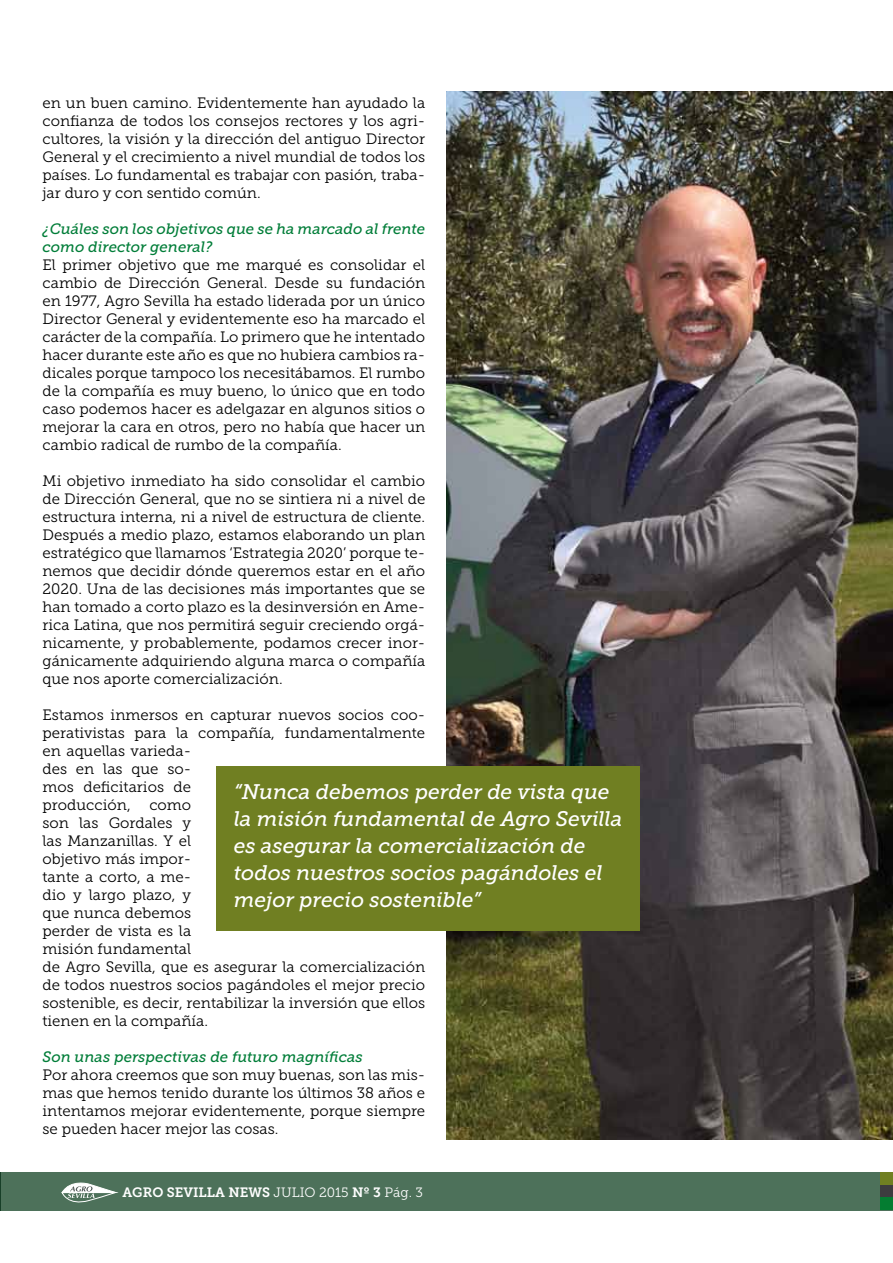
<style>
.page{position:relative;width:893px;height:1263px;background:#fff}
.page>*{position:absolute;margin:0;border:0;box-sizing:border-box;transform-origin:0 0}
.t1{font:italic 21px/27px "Museo Slab 500";color:#fff}
.t2{font:15px/18px "Museo Slab 300";color:#000;text-align:justify}
.t3{font:italic 15px/18px "Museo Slab 500";color:#007d38}
.t4{font:13.5px "Museo Slab 700";color:#fff}
.s1{font-family:"Museo Slab 300"}
</style>
<div class="page">
<img style="left:446px;top:92px;width:447px;height:1048px">
<div style="left:0;top:1172px;width:893px;height:38px;background:#4d715a"></div>
<svg style="left:62px;top:1182px;width:56px;height:21px"></svg>
<div style="left:880px;top:1172px;width:13px;height:13px;background:#707f22"></div>
<div style="left:880px;top:1185px;width:13px;height:12px;background:#3d3c3f"></div>
<div style="left:880px;top:1197px;width:13px;height:13px;background:#047d31"></div>
<div style="left:217px;top:766px;width:423px;height:165px;background:#707f22"></div>
<p class="t2" style="left:43px;top:94px;width:384px">en un buen camino. Evidentemente han ayudado la confianza de todos los consejos rectores y los agri&shy;cultores, la visión y la dirección del antiguo Director General y el crecimiento a nivel mundial de todos los países. Lo fundamental es trabajar con pasión, traba&shy;jar duro y con sentido común.</p>
<p class="t3" style="left:43px;top:220px;width:384px">¿Cuáles son los objetivos que se ha marcado al frente como director general?</p>
<p class="t2" style="left:43px;top:256px;width:384px">El primer objetivo que me marqué es consolidar el cambio de Dirección General. Desde su fundación en 1977, Agro Sevilla ha estado liderada por un único Director General y evidentemente eso ha marcado el carácter de la compañía. Lo primero que he intentado hacer durante este año es que no hubiera cambios ra&shy;dicales porque tampoco los necesitábamos. El rumbo de la compañía es muy bueno, lo único que en todo caso podemos hacer es adelgazar en algunos sitios o mejorar la cara en otros, pero no había que hacer un cambio radical de rumbo de la compañía.</p>
<p class="t2" style="left:43px;top:472px;width:384px">Mi objetivo inmediato ha sido consolidar el cambio de Dirección General, que no se sintiera ni a nivel de estructura interna, ni a nivel de estructura de cliente.<br>Después a medio plazo, estamos elaborando un plan estratégico que llamamos ‘Estrategia 2020’ porque te&shy;nemos que decidir dónde queremos estar en el año 2020. Una de las decisiones más importantes que se han tomado a corto plazo es la desinversión en Ame&shy;rica Latina, que nos permitirá seguir creciendo orgá&shy;nicamente, y probablemente, podamos crecer inor&shy;gánicamente adquiriendo alguna marca o compañía que nos aporte comercialización.</p>
<p class="t2" style="left:43px;top:706px;width:384px;text-align:left">Estamos inmersos en capturar nuevos socios coo&shy;perativistas para la compañía, fundamentalmente en aquellas varieda-<br>des en las que so-<br>mos deficitarios de<br>producción, como<br>son las Gordales y<br>las Manzanillas. Y el<br>objetivo más impor-<br>tante a corto, a me-<br>dio y largo plazo, y<br>que nunca debemos<br>perder de vista es la<br>misión fundamental<br>de Agro Sevilla, que es asegurar la comercialización de todos nuestros socios pagándoles el mejor precio sostenible, es decir, rentabilizar la inversión que ellos tienen en la compañía.</p>
<p class="t3" style="left:43px;top:1048px;width:322px">Son unas perspectivas de futuro magníficas</p>
<p class="t2" style="left:43px;top:1066px;width:384px">Por ahora creemos que son muy buenas, son las mis&shy;mas que hemos tenido durante los últimos 38 años e intentamos mejorar evidentemente, porque siempre se pueden hacer mejor las cosas.</p>
<h1 class="t1" style="left:234px;top:779px;width:390px">“Nunca debemos perder de vista que la misión fundamental de Agro Sevilla es asegurar la comercialización de todos nuestros socios pagándoles el mejor precio sostenible”</h1>
<p class="t4" style="left:122px;top:1184px;width:302px">AGRO SEVILLA NEWS <span class="s1">JULIO 2015</span> Nº 3 <span class="s1">Pág. 3</span></p>
</div>
